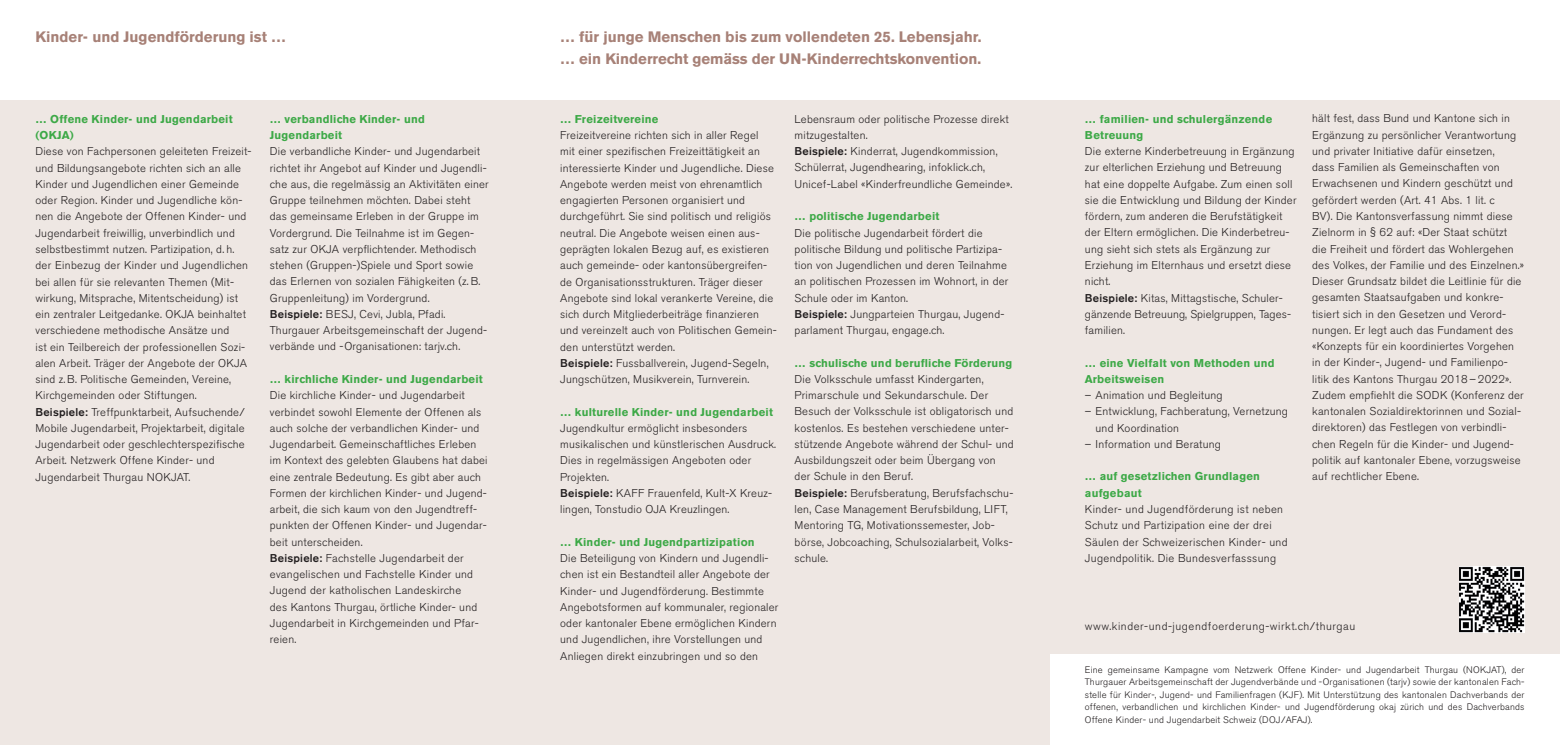
<style>
.page{position:relative;width:1560px;height:745px;background:#fff}
.page>*{position:absolute;margin:0;border:0;box-sizing:border-box;transform-origin:0 0}
.t1{font:700 15px/21.2px "Akzidenz Grotesk BE";color:#a78177}
.t2{font:300 11.25px/16.2px "Akzidenz Grotesk BE";letter-spacing:.02em;color:#231f20}
.t3{font:700 11.25px/16.2px "Akzidenz Grotesk BE";letter-spacing:.02em;color:#3da947}
.t4{font:300 11.25px "Akzidenz Grotesk BE";letter-spacing:.05em;color:#231f20}
.t5{font:300 9.38px/12.5px "Akzidenz Grotesk BE";letter-spacing:.02em;color:#231f20;text-align:justify}
.s1{font-weight:500}
</style>
<div class="page">
<div style="left:0;top:100px;width:1049px;height:644px;background:#eee7e3"></div>
<div style="left:1045px;top:100px;width:514px;height:553px;background:#eee7e3"></div>
<img style="left:1459px;top:566px;width:65px;height:66px">
<h1 class="t1" style="left:35px;top:27px;width:252px">Kinder- und Jugendförderung ist …</h1>
<h1 class="t1" style="left:560px;top:27px;width:423px">… für junge Menschen bis zum vollendeten 25. Lebensjahr. … ein Kinderrecht gemäss der UN-Kinderrechtskonvention.</h1>
<p class="t3" style="left:35px;top:111px;width:199px">… Offene Kinder- und Jugendarbeit (OKJA)</p>
<p class="t2" style="left:35px;top:143px;width:218px">Diese von Fachpersonen geleiteten Freizeit&shy;und Bildungsangebote richten sich an alle Kinder und Jugendlichen einer Gemeinde oder Region. Kinder und Jugendliche kön&shy;nen die Angebote der Offenen Kinder- und Jugendarbeit freiwillig, unverbindlich und selbstbestimmt nutzen. Partizipation, d. h. der Einbezug der Kinder und Jugendlichen bei allen für sie relevanten Themen (Mit&shy;wirkung, Mitsprache, Mitentscheidung) ist ein zentraler Leitgedanke. OKJA beinhaltet verschiedene methodische Ansätze und<br>ist ein Teilbereich der professionellen Sozi&shy;alen Arbeit. Träger der Angebote der OKJA sind z.B. Politische Gemeinden, Vereine, Kirchgemeinden oder Stiftungen.<br><span class="s1">Beispiele:</span> Treffpunktarbeit, Aufsuchende/ Mobile Jugendarbeit, Projektarbeit, digitale Jugendarbeit oder geschlechterspezifische Arbeit. Netzwerk Offene Kinder- und Jugendarbeit Thurgau NOKJAT.</p>
<p class="t3" style="left:270px;top:111px;width:156px">… verbandliche Kinder- und<br>Jugendarbeit</p>
<p class="t2" style="left:270px;top:143px;width:220px">Die verbandliche Kinder- und Jugendarbeit richtet ihr Angebot auf Kinder und Jugendli&shy;che aus, die regelmässig an Aktivitäten einer Gruppe teilnehmen möchten. Dabei steht das gemeinsame Erleben in der Gruppe im Vordergrund. Die Teilnahme ist im Gegen&shy;satz zur OKJA verpflichtender. Methodisch stehen (Gruppen-)Spiele und Sport sowie das Erlernen von sozialen Fähigkeiten (z.B.<br>Gruppenleitung) im Vordergrund.<br><span class="s1">Beispiele:</span> BESJ, Cevi, Jubla, Pfadi.<br>Thurgauer Arbeitsgemeinschaft der Jugend&shy;verbände und -Organisationen: tarjv.ch.</p>
<p class="t3" style="left:270px;top:371px;width:214px">… kirchliche Kinder- und Jugendarbeit</p>
<p class="t2" style="left:270px;top:387px;width:219px">Die kirchliche Kinder- und Jugendarbeit verbindet sowohl Elemente der Offenen als auch solche der verbandlichen Kinder- und Jugendarbeit. Gemeinschaftliches Erleben im Kontext des gelebten Glaubens hat dabei eine zentrale Bedeutung. Es gibt aber auch Formen der kirchlichen Kinder- und Jugend&shy;arbeit, die sich kaum von den Jugendtreff&shy;punkten der Offenen Kinder- und Jugendar&shy;beit unterscheiden.<br><span class="s1">Beispiele:</span> Fachstelle Jugendarbeit der evangelischen und Fachstelle Kinder und Jugend der katholischen Landeskirche<br>des Kantons Thurgau, örtliche Kinder- und Jugendarbeit in Kirchgemeinden und Pfar&shy;reien.</p>
<p class="t3" style="left:560px;top:111px;width:100px">… Freizeitvereine</p>
<p class="t2" style="left:560px;top:127px;width:218px">Freizeitvereine richten sich in aller Regel<br>mit einer spezifischen Freizeittätigkeit an interessierte Kinder und Jugendliche. Diese Angebote werden meist von ehrenamtlich engagierten Personen organisiert und durchgeführt. Sie sind politisch und religiös neutral. Die Angebote weisen einen aus&shy;geprägten lokalen Bezug auf, es existieren auch gemeinde- oder kantonsübergreifen&shy;de Organisationsstrukturen. Träger dieser Angebote sind lokal verankerte Vereine, die sich durch Mitgliederbeiträge finanzieren und vereinzelt auch von Politischen Gemein&shy;den unterstützt werden.<br><span class="s1">Beispiele:</span> Fussballverein, Jugend-Segeln, Jungschützen, Musikverein, Turnverein.</p>
<p class="t3" style="left:560px;top:403px;width:214px">… kulturelle Kinder- und Jugendarbeit</p>
<p class="t2" style="left:560px;top:420px;width:217px">Jugendkultur ermöglicht insbesonders musikalischen und künstlerischen Ausdruck.<br>Dies in regelmässigen Angeboten oder Projekten.<br><span class="s1">Beispiele:</span> KAFF Frauenfeld, Kult-X Kreuz&shy;lingen, Tonstudio OJA Kreuzlingen.</p>
<p class="t3" style="left:560px;top:533px;width:196px">… Kinder- und Jugendpartizipation</p>
<p class="t2" style="left:560px;top:550px;width:220px">Die Beteiligung von Kindern und Jugendli&shy;chen ist ein Bestandteil aller Angebote der Kinder- und Jugendförderung. Bestimmte Angebotsformen auf kommunaler, regionaler oder kantonaler Ebene ermöglichen Kindern und Jugendlichen, ihre Vorstellungen und Anliegen direkt einzubringen und so den</p>
<p class="t2" style="left:794px;top:111px;width:219px">Lebensraum oder politische Prozesse direkt mitzugestalten.<br><span class="s1">Beispiele:</span> Kinderrat, Jugendkommission, Schülerrat, Jugendhearing, infoklick.ch, Unicef-Label «Kinderfreundliche Gemeinde».</p>
<p class="t3" style="left:794px;top:208px;width:146px">… politische Jugendarbeit</p>
<p class="t2" style="left:794px;top:224px;width:215px">Die politische Jugendarbeit fördert die politische Bildung und politische Partizipa&shy;tion von Jugendlichen und deren Teilnahme an politischen Prozessen im Wohnort, in der Schule oder im Kanton.<br><span class="s1">Beispiele:</span> Jungparteien Thurgau, Jugend&shy;parlament Thurgau, engage.ch.</p>
<p class="t3" style="left:794px;top:354px;width:219px">… schulische und berufliche Förderung</p>
<p class="t2" style="left:794px;top:371px;width:221px">Die Volksschule umfasst Kindergarten, Primarschule und Sekundarschule. Der Besuch der Volksschule ist obligatorisch und kostenlos. Es bestehen verschiedene unter&shy;stützende Angebote während der Schul- und Ausbildungszeit oder beim Übergang von der Schule in den Beruf.<br><span class="s1">Beispiele:</span> Berufsberatung, Berufsfachschu&shy;len, Case Management Berufsbildung, LIFT, Mentoring TG, Motivationssemester, Job&shy;börse, Jobcoaching, Schulsozialarbeit, Volks&shy;schule.</p>
<p class="t3" style="left:1084px;top:111px;width:189px">… familien- und schulergänzende<br>Betreuung</p>
<p class="t2" style="left:1084px;top:143px;width:213px">Die externe Kinderbetreuung in Ergänzung zur elterlichen Erziehung und Betreuung hat eine doppelte Aufgabe. Zum einen soll sie die Entwicklung und Bildung der Kinder fördern, zum anderen die Berufstätigkeit der Eltern ermöglichen. Die Kinderbetreu&shy;ung sieht sich stets als Ergänzung zur Erziehung im Elternhaus und ersetzt diese nicht.<br><span class="s1">Beispiele:</span> Kitas, Mittagstische, Schuler&shy;gänzende Betreuung, Spielgruppen, Tages&shy;familien.</p>
<p class="t3" style="left:1084px;top:354px;width:191px">… eine Vielfalt von Methoden und<br>Arbeitsweisen</p>
<p class="t2" style="left:1084px;top:387px;width:139px">– Animation und Begleitung</p>
<p class="t2" style="left:1095px;top:403px;width:194px;text-indent:-11px">– Entwicklung, Fachberatung, Vernetzung und Koordination</p>
<p class="t2" style="left:1084px;top:436px;width:138px">– Information und Beratung</p>
<p class="t3" style="left:1084px;top:468px;width:177px">… auf gesetzlichen Grundlagen aufgebaut</p>
<p class="t2" style="left:1084px;top:501px;width:204px">Kinder- und Jugendförderung ist neben Schutz und Partizipation eine der drei Säulen der Schweizerischen Kinder- und Jugendpolitik. Die Bundesverfasssung</p>
<p class="t2" style="left:1311px;top:110px;width:213px">hält fest, dass Bund und Kantone sich in Ergänzung zu persönlicher Verantwortung und privater Initiative dafür einsetzen,<br>dass Familien als Gemeinschaften von Erwachsenen und Kindern geschützt und gefördert werden (Art. 41 Abs. 1 lit. c<br>BV). Die Kantonsverfassung nimmt diese Zielnorm in § 62 auf: «Der Staat schützt die Freiheit und fördert das Wohlergehen des Volkes, der Familie und des Einzelnen.» Dieser Grundsatz bildet die Leitlinie für die gesamten Staatsaufgaben und konkre&shy;tisiert sich in den Gesetzen und Verord&shy;nungen. Er legt auch das Fundament des «Konzepts für ein koordiniertes Vorgehen in der Kinder-, Jugend- und Familienpo&shy;litik des Kantons Thurgau 2018 – 2022».<br>Zudem empfiehlt die SODK (Konferenz der kantonalen Sozialdirektorinnen und Sozial&shy;direktoren) das Festlegen von verbindli&shy;chen Regeln für die Kinder- und Jugend&shy;politik auf kantonaler Ebene, vorzugsweise auf rechtlicher Ebene.</p>
<p class="t4" style="left:1084px;top:619px;width:272px">www.kinder-und-jugendfoerderung-wirkt.ch/thurgau</p>
<p class="t5" style="left:1084px;top:663px;width:441px">Eine gemeinsame Kampagne vom Netzwerk Offene Kinder- und Jugendarbeit Thurgau (NOKJAT), der Thurgauer Arbeitsgemeinschaft der Jugendverbände und -Organisationen (tarjv) sowie der kantonalen Fach&shy;stelle für Kinder-, Jugend- und Familienfragen (KJF). Mit Unterstützung des kantonalen Dachverbands der offenen, verbandlichen und kirchlichen Kinder- und Jugendförderung okaj zürich und des Dachverbands Offene Kinder- und Jugendarbeit Schweiz (DOJ/AFAJ).</p>
</div>
